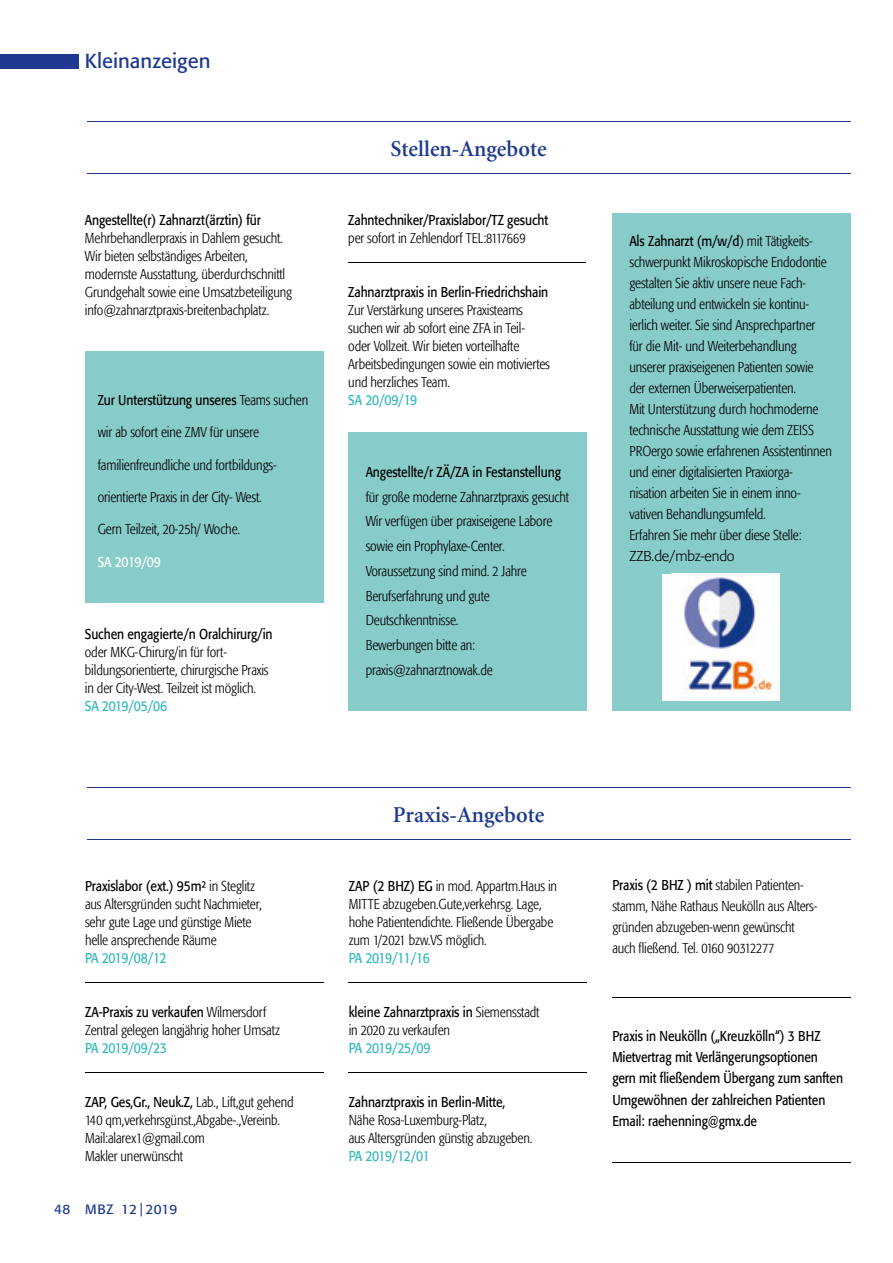
<style>
.page{position:relative;width:893px;height:1263px;background:#fff}
.page>*{position:absolute;margin:0;border:0;box-sizing:border-box;transform-origin:0 0}
.t1{font:600 22.5px "Minion";color:#1e398f}
.t2{font:20.25px "Formata";color:#1e398f}
.t3{font:300 condensed 14.25px/18px "Formata";letter-spacing:-.01em;color:#000}
.t4{font:14.25px/21px "Formata";letter-spacing:-.01em;color:#000;scale:.85 1}
.t5{font:14.25px "Formata";letter-spacing:-.05em;color:#2fb7bc;scale:.85 1}
.t6{font:300 14.25px "Formata";letter-spacing:-.01em;color:#000}
.t7{font:14.25px "Formata";letter-spacing:-.02em;color:#2fb7bc;scale:.85 1}
.t8{font:14.25px "Formata";letter-spacing:-.03em;color:#fff;scale:.85 1}
.t9{font:13.5px "Formata";letter-spacing:.02em;color:#1e398f}
.s1{font-weight:300;font-stretch:condensed}
.s2{font-weight:400;font-stretch:normal}
</style>
<div class="page">
<div style="left:0;top:54px;width:79px;height:14px;background:#1e398f"></div>
<hr style="left:348px;top:262px;width:238px;height:1px;background:#000">
<div style="left:85px;top:351px;width:238px;height:252px;background:#88ccc9"></div>
<div style="left:349px;top:432px;width:238px;height:279px;background:#88ccc9"></div>
<div style="left:612px;top:214px;width:238px;height:497px;background:#88ccc9"></div>
<hr style="left:87px;top:121px;width:763px;height:1px;background:#1e398f">
<hr style="left:87px;top:173px;width:763px;height:1px;background:#1e398f">
<hr style="left:87px;top:787px;width:763px;height:1px;background:#1e398f">
<hr style="left:87px;top:839px;width:763px;height:1px;background:#1e398f">
<hr style="left:85px;top:982px;width:238px;height:1px;background:#000">
<hr style="left:85px;top:1072px;width:238px;height:1px;background:#000">
<hr style="left:349px;top:982px;width:238px;height:1px;background:#000">
<hr style="left:349px;top:1072px;width:238px;height:1px;background:#000">
<hr style="left:612px;top:997px;width:238px;height:1px;background:#000">
<hr style="left:612px;top:1162px;width:238px;height:1px;background:#000">
<div style="left:663px;top:573px;width:117px;height:127px;background:#fff"></div>
<img style="left:684px;top:573px;width:95px;height:121px">
<h2 class="t2" style="left:85px;top:49px;width:127px">Kleinanzeigen</h2>
<p class="t4" style="left:85px;top:209px;width:208px">Angestellte(r) Zahnarzt(ärztin) für</p>
<p class="t3" style="left:85px;top:229px;width:209px">Mehrbehandlerpraxis in Dahlem gesucht.<br>Wir bieten selbständiges Arbeiten, modernste Ausstattung, überdurchschnittl Grundgehalt sowie eine Umsatzbeteiligung info@zahnarztpraxis-breitenbachplatz.</p>
<h1 class="t1" style="left:390px;top:138px;width:158px">Stellen-Angebote</h1>
<p class="t4" style="left:348px;top:209px;width:237px">Zahntechniker/Praxislabor/TZ gesucht</p>
<p class="t3" style="left:348px;top:229px;width:179px">per sofort in Zehlendorf TEL:8117669</p>
<p class="t4" style="left:348px;top:281px;width:237px">Zahnarztpraxis in Berlin-Friedrichshain</p>
<p class="t3" style="left:348px;top:301px;width:203px">Zur Verstärkung unseres Praxisteams suchen wir ab sofort eine ZFA in Teil&shy;oder Vollzeit. Wir bieten vorteilhafte Arbeitsbedingungen sowie ein motiviertes und herzliches Team.</p>
<p class="t4" style="left:98px;top:389px;width:249px">Zur Unterstützung unseres <span class="s1">Teams suchen</span></p>
<p class="t5" style="left:348px;top:391px;width:83px">SA 20/09/19</p>
<p class="t3" style="left:98px;top:423px;width:163px">wir ab sofort eine ZMV für unsere</p>
<p class="t3" style="left:98px;top:456px;width:180px">familienfreundliche und fortbildungs-</p>
<p class="t3" style="left:98px;top:488px;width:166px">orientierte Praxis in der City- West.</p>
<p class="t3" style="left:98px;top:521px;width:144px">Gern Teilzeit, 20-25h/ Woche.</p>
<p class="t8" style="left:98px;top:553px;width:76px">SA 2019/09</p>
<p class="t4" style="left:366px;top:461px;width:231px">Angestellte/r ZÄ/ZA in Festanstellung</p>
<p class="t3" style="left:366px;top:484px;width:205px;line-height:24.8px">für große moderne Zahnarztpraxis gesucht<br>Wir verfügen über praxiseigene Labore sowie ein Prophylaxe-Center.<br>Voraussetzung sind mind. 2 Jahre<br>Berufserfahrung und gute<br>Deutschkenntnisse.<br>Bewerbungen bitte an: praxis@zahnarztnowak.de</p>
<p class="t4" style="left:85px;top:623px;width:222px">Suchen engagierte/n Oralchirurg/in</p>
<p class="t3" style="left:85px;top:643px;width:185px">oder MKG-Chirurg/in für fort&shy;bildungsorientierte, chirurgische Praxis in der City-West. Teilzeit ist möglich.</p>
<p class="t7" style="left:85px;top:697px;width:98px">SA 2019/05/06</p>
<p class="t3" style="left:85px;top:877px;width:179px"><span class="s2">Praxislabor (ext.) 95m²</span> in Steglitz aus Altersgründen sucht Nachmieter, sehr gute Lage und günstige Miete helle ansprechende Räume</p>
<p class="t5" style="left:85px;top:949px;width:97px">PA 2019/08/12</p>
<p class="t3" style="left:85px;top:1003px;width:197px"><span class="s2">ZA-Praxis zu verkaufen</span> Wilmersdorf<br>Zentral gelegen langjährig hoher Umsatz</p>
<p class="t5" style="left:85px;top:1039px;width:98px">PA 2019/09/23</p>
<p class="t3" style="left:85px;top:1093px;width:210px"><span class="s2">ZAP, Ges,Gr., Neuk.Z,</span> Lab., Lift,gut gehend 140 qm,verkehrsgünst.,Abgabe-.,Vereinb.<br>Mail:alarex1@gmail.com<br>Makler unerwünscht</p>
<p class="t9" style="left:54px;top:1201px;width:125px">48 MBZ 12 | 2019</p>
<h1 class="t1" style="left:393px;top:803px;width:153px">Praxis-Angebote</h1>
<p class="t3" style="left:349px;top:877px;width:210px"><span class="s2">ZAP (2 BHZ) EG</span> in mod. Appartm.Haus in MITTE abzugeben.Gute,verkehrsg. Lage, hohe Patientendichte. Fließende Übergabe zum 1/2021 bzw.VS möglich.</p>
<p class="t5" style="left:349px;top:949px;width:97px">PA 2019/11/16</p>
<p class="t3" style="left:349px;top:1003px;width:192px"><span class="s2">kleine Zahnarztpraxis in</span> Siemensstadt in 2020 zu verkaufen</p>
<p class="t5" style="left:349px;top:1039px;width:98px">PA 2019/25/09</p>
<p class="t4" style="left:349px;top:1091px;width:186px">Zahnarztpraxis in Berlin-Mitte,</p>
<p class="t3" style="left:349px;top:1111px;width:185px">Nähe Rosa-Luxemburg-Platz,<br>aus Altersgründen günstig abzugeben.</p>
<p class="t5" style="left:349px;top:1147px;width:97px">PA 2019/12/01</p>
<p class="t3" style="left:629px;top:231px;width:204px;line-height:21px"><span class="s2">Als Zahnarzt (m/w/d</span>) mit Tätigkeits&shy;schwerpunkt Mikroskopische Endodontie gestalten Sie aktiv unsere neue Fach&shy;abteilung und entwickeln sie kontinu&shy;ierlich weiter. Sie sind Ansprechpartner für die Mit- und Weiterbehandlung unserer praxiseigenen Patienten sowie der externen Überweiserpatienten.<br>Mit Unterstützung durch hochmoderne technische Ausstattung wie dem ZEISS PROergo sowie erfahrenen Assistentinnen und einer digitalisierten Praxiorga&shy;nisation arbeiten Sie in einem inno&shy;vativen Behandlungsumfeld.<br>Erfahren Sie mehr über diese Stelle:</p>
<p class="t6" style="left:629px;top:548px;width:107px">ZZB.de/mbz-endo</p>
<p class="t3" style="left:612px;top:875px;width:207px;line-height:21px"><span class="s2">Praxis (2 BHZ ) mit</span> stabilen Patienten&shy;stamm, Nähe Rathaus Neukölln aus Alters&shy;gründen abzugeben-wenn gewünscht auch fließend. Tel. 0160 90312277</p>
<p class="t4" style="left:612px;top:1026px;width:273px">Praxis in Neukölln („Kreuzkölln“) 3 BHZ Mietvertrag mit Verlängerungsoptionen gern mit fließendem Übergang zum sanften Umgewöhnen der zahlreichen Patienten Email: raehenning@gmx.de</p>
</div>
